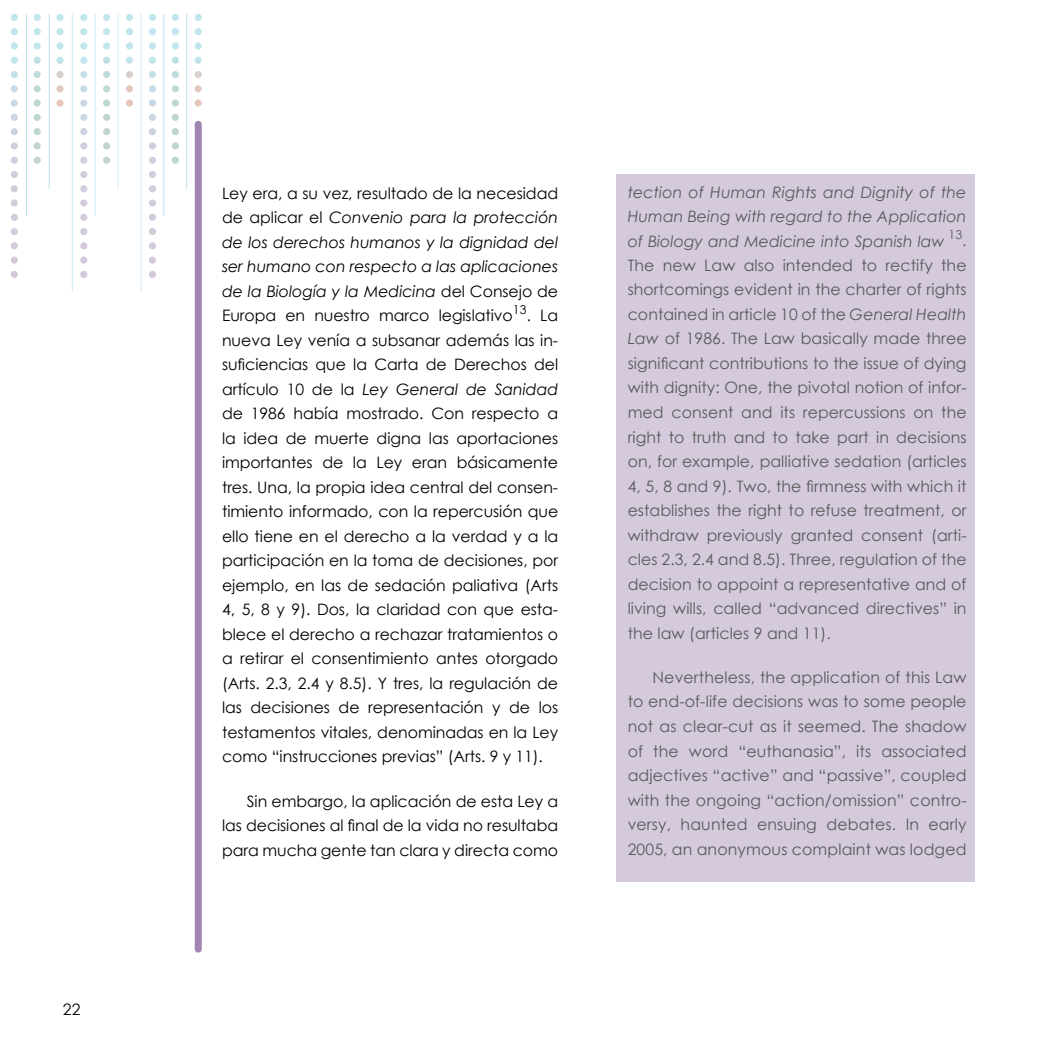
<style>
.page{position:relative;width:1042px;height:1042px;background:#fff}
.page>*{position:absolute;margin:0;border:0;box-sizing:border-box;transform-origin:0 0}
.t1{font:15.75px/24.5px "Century Gothic";letter-spacing:-.005em;color:#000;text-align:justify}
.t2{font:15.75px/24.5px "Century Gothic";letter-spacing:.005em;color:#58595b;text-align:justify}
.t3{font:italic 15.75px/24.5px "Century Gothic";color:#58595b;text-align:justify}
.t4{font:12.25px "Century Gothic";color:#58595b}
.s1{font-style:italic}
.s2{font-size:15.75px}
</style>
<div class="page">
<div style="left:195px;top:124px;width:7px;height:825px;background:#9f85af"></div>
<hr style="left:186px;top:14px;width:1px;height:175px;background:#c1e6ed">
<hr style="left:163px;top:14px;width:1px;height:202px;background:#c1e6ed">
<hr style="left:140px;top:14px;width:1px;height:278px;background:#d4ecf7">
<hr style="left:117px;top:14px;width:1px;height:175px;background:#d4ecf7">
<hr style="left:95px;top:14px;width:1px;height:202px;background:#d4ecf7">
<hr style="left:72px;top:14px;width:1px;height:278px;background:#d4ecf7">
<hr style="left:49px;top:14px;width:1px;height:175px;background:#c1e6ed">
<hr style="left:26px;top:14px;width:1px;height:202px;background:#c1e6ed">
<svg style="left:56px;top:14px;width:8px;height:7px"></svg>
<svg style="left:56px;top:28px;width:8px;height:7px"></svg>
<svg style="left:56px;top:42px;width:8px;height:8px"></svg>
<svg style="left:56px;top:57px;width:8px;height:7px"></svg>
<svg style="left:56px;top:71px;width:8px;height:7px"></svg>
<svg style="left:56px;top:85px;width:8px;height:7px"></svg>
<svg style="left:56px;top:99px;width:8px;height:8px"></svg>
<svg style="left:34px;top:14px;width:7px;height:7px"></svg>
<svg style="left:34px;top:28px;width:7px;height:7px"></svg>
<svg style="left:34px;top:42px;width:7px;height:8px"></svg>
<svg style="left:34px;top:57px;width:7px;height:7px"></svg>
<svg style="left:34px;top:71px;width:7px;height:7px"></svg>
<svg style="left:34px;top:85px;width:7px;height:7px"></svg>
<svg style="left:34px;top:99px;width:7px;height:8px"></svg>
<svg style="left:34px;top:114px;width:7px;height:7px"></svg>
<svg style="left:34px;top:128px;width:7px;height:7px"></svg>
<svg style="left:34px;top:142px;width:7px;height:7px"></svg>
<svg style="left:34px;top:157px;width:7px;height:7px"></svg>
<svg style="left:11px;top:14px;width:7px;height:7px"></svg>
<svg style="left:11px;top:28px;width:7px;height:7px"></svg>
<svg style="left:11px;top:42px;width:7px;height:8px"></svg>
<svg style="left:11px;top:57px;width:7px;height:7px"></svg>
<svg style="left:11px;top:71px;width:7px;height:7px"></svg>
<svg style="left:11px;top:85px;width:7px;height:7px"></svg>
<svg style="left:11px;top:99px;width:7px;height:8px"></svg>
<svg style="left:11px;top:114px;width:7px;height:7px"></svg>
<svg style="left:11px;top:128px;width:7px;height:7px"></svg>
<svg style="left:11px;top:142px;width:7px;height:7px"></svg>
<svg style="left:11px;top:157px;width:7px;height:7px"></svg>
<svg style="left:11px;top:171px;width:7px;height:7px"></svg>
<svg style="left:11px;top:185px;width:7px;height:7px"></svg>
<svg style="left:11px;top:199px;width:7px;height:8px"></svg>
<svg style="left:11px;top:214px;width:7px;height:7px"></svg>
<svg style="left:11px;top:228px;width:7px;height:7px"></svg>
<svg style="left:11px;top:242px;width:7px;height:7px"></svg>
<svg style="left:11px;top:257px;width:7px;height:7px"></svg>
<svg style="left:11px;top:271px;width:7px;height:7px"></svg>
<svg style="left:126px;top:14px;width:7px;height:7px"></svg>
<svg style="left:126px;top:28px;width:7px;height:7px"></svg>
<svg style="left:126px;top:42px;width:7px;height:8px"></svg>
<svg style="left:126px;top:57px;width:7px;height:7px"></svg>
<svg style="left:126px;top:71px;width:7px;height:7px"></svg>
<svg style="left:126px;top:85px;width:7px;height:7px"></svg>
<svg style="left:126px;top:99px;width:7px;height:8px"></svg>
<svg style="left:103px;top:14px;width:7px;height:7px"></svg>
<svg style="left:103px;top:28px;width:7px;height:7px"></svg>
<svg style="left:103px;top:42px;width:7px;height:8px"></svg>
<svg style="left:103px;top:57px;width:7px;height:7px"></svg>
<svg style="left:103px;top:71px;width:7px;height:7px"></svg>
<svg style="left:103px;top:85px;width:7px;height:7px"></svg>
<svg style="left:103px;top:99px;width:7px;height:8px"></svg>
<svg style="left:103px;top:114px;width:7px;height:7px"></svg>
<svg style="left:103px;top:128px;width:7px;height:7px"></svg>
<svg style="left:103px;top:142px;width:7px;height:7px"></svg>
<svg style="left:103px;top:157px;width:7px;height:7px"></svg>
<svg style="left:80px;top:14px;width:7px;height:7px"></svg>
<svg style="left:80px;top:28px;width:7px;height:7px"></svg>
<svg style="left:80px;top:42px;width:7px;height:8px"></svg>
<svg style="left:80px;top:57px;width:7px;height:7px"></svg>
<svg style="left:80px;top:71px;width:7px;height:7px"></svg>
<svg style="left:80px;top:85px;width:7px;height:7px"></svg>
<svg style="left:80px;top:99px;width:7px;height:8px"></svg>
<svg style="left:80px;top:114px;width:7px;height:7px"></svg>
<svg style="left:80px;top:128px;width:7px;height:7px"></svg>
<svg style="left:80px;top:142px;width:7px;height:7px"></svg>
<svg style="left:80px;top:157px;width:7px;height:7px"></svg>
<svg style="left:80px;top:171px;width:7px;height:7px"></svg>
<svg style="left:80px;top:185px;width:7px;height:7px"></svg>
<svg style="left:80px;top:199px;width:7px;height:8px"></svg>
<svg style="left:80px;top:214px;width:7px;height:7px"></svg>
<svg style="left:80px;top:228px;width:7px;height:7px"></svg>
<svg style="left:80px;top:242px;width:7px;height:7px"></svg>
<svg style="left:80px;top:257px;width:7px;height:7px"></svg>
<svg style="left:80px;top:271px;width:7px;height:7px"></svg>
<svg style="left:195px;top:14px;width:7px;height:7px"></svg>
<svg style="left:195px;top:28px;width:7px;height:7px"></svg>
<svg style="left:195px;top:42px;width:7px;height:8px"></svg>
<svg style="left:195px;top:57px;width:7px;height:7px"></svg>
<svg style="left:195px;top:71px;width:7px;height:7px"></svg>
<svg style="left:195px;top:85px;width:7px;height:7px"></svg>
<svg style="left:195px;top:99px;width:7px;height:8px"></svg>
<svg style="left:172px;top:14px;width:7px;height:7px"></svg>
<svg style="left:172px;top:28px;width:7px;height:7px"></svg>
<svg style="left:172px;top:42px;width:7px;height:8px"></svg>
<svg style="left:172px;top:57px;width:7px;height:7px"></svg>
<svg style="left:172px;top:71px;width:7px;height:7px"></svg>
<svg style="left:172px;top:85px;width:7px;height:7px"></svg>
<svg style="left:172px;top:99px;width:7px;height:8px"></svg>
<svg style="left:172px;top:114px;width:7px;height:7px"></svg>
<svg style="left:172px;top:128px;width:7px;height:7px"></svg>
<svg style="left:172px;top:142px;width:7px;height:7px"></svg>
<svg style="left:172px;top:157px;width:7px;height:7px"></svg>
<svg style="left:149px;top:14px;width:7px;height:7px"></svg>
<svg style="left:149px;top:28px;width:7px;height:7px"></svg>
<svg style="left:149px;top:42px;width:7px;height:8px"></svg>
<svg style="left:149px;top:57px;width:7px;height:7px"></svg>
<svg style="left:149px;top:71px;width:7px;height:7px"></svg>
<svg style="left:149px;top:85px;width:7px;height:7px"></svg>
<svg style="left:149px;top:99px;width:7px;height:8px"></svg>
<svg style="left:149px;top:114px;width:7px;height:7px"></svg>
<svg style="left:149px;top:128px;width:7px;height:7px"></svg>
<svg style="left:149px;top:142px;width:7px;height:7px"></svg>
<svg style="left:149px;top:157px;width:7px;height:7px"></svg>
<svg style="left:149px;top:171px;width:7px;height:7px"></svg>
<svg style="left:149px;top:185px;width:7px;height:7px"></svg>
<svg style="left:149px;top:199px;width:7px;height:8px"></svg>
<svg style="left:149px;top:214px;width:7px;height:7px"></svg>
<svg style="left:149px;top:228px;width:7px;height:7px"></svg>
<svg style="left:149px;top:242px;width:7px;height:7px"></svg>
<svg style="left:149px;top:257px;width:7px;height:7px"></svg>
<svg style="left:149px;top:271px;width:7px;height:7px"></svg>
<div style="left:616px;top:174px;width:358px;height:707px;background:#d4cadc"></div>
<p class="t1" style="left:63px;top:996px;width:19px">22</p>
<p class="t1" style="left:222px;top:180px;width:338px">Ley era, a su vez, resultado de la necesidad de aplicar el <span class="s1">Convenio para la protección de los derechos humanos y la dignidad del ser humano con respecto a las aplicaciones de la Biología y la Medicina</span> del Consejo de Europa en nuestro marco legislativo<sup>13</sup>. La nueva Ley venía a subsanar además las in&shy;suficiencias que la Carta de Derechos del artículo 10 de la <span class="s1">Ley General de Sanidad </span>de 1986 había mostrado. Con respecto a la idea de muerte digna las aportaciones importantes de la Ley eran básicamente tres. Una, la propia idea central del consen&shy;timiento informado, con la repercusión que ello tiene en el derecho a la verdad y a la participación en la toma de decisiones, por ejemplo, en las de sedación paliativa (Arts 4, 5, 8 y 9). Dos, la claridad con que esta&shy;blece el derecho a rechazar tratamientos o a retirar el consentimiento antes otorgado (Arts. 2.3, 2.4 y 8.5). Y tres, la regulación de las decisiones de representación y de los testamentos vitales, denominadas en la Ley como “instrucciones previas” (Arts. 9 y 11).</p>
<p class="t1" style="left:222px;top:788px;width:338px;text-indent:25px">Sin embargo, la aplicación de esta Ley a las decisiones al final de la vida no resultaba para mucha gente tan clara y directa como</p>
<p class="t3" style="left:628px;top:179px;width:340px">tection of Human Rights and Dignity of the Human Being with regard to the Application of Biology and Medicine into Spanish law</p>
<p class="t4" style="left:948px;top:227px;width:19px">13<span class="s2">.</span></p>
<p class="t2" style="left:628px;top:253px;width:340px">The new Law also intended to rectify the shortcomings evident in the charter of rights contained in article 10 of the <span class="s1">General Health Law</span> of 1986. The Law basically made three significant contributions to the issue of dying with dignity: One, the pivotal notion of infor&shy;med consent and its repercussions on the right to truth and to take part in decisions on, for example, palliative sedation (articles 4, 5, 8 and 9). Two, the firmness with which it establishes the right to refuse treatment, or withdraw previously granted consent (arti&shy;cles 2.3, 2.4 and 8.5). Three, regulation of the decision to appoint a representative and of living wills, called “advanced directives” in the law (articles 9 and 11).</p>
<p class="t2" style="left:628px;top:665px;width:340px;text-indent:25px">Nevertheless, the application of this Law to end-of-life decisions was to some people not as clear-cut as it seemed. The shadow of the word “euthanasia”, its associated adjectives “active” and “passive”, coupled with the ongoing “action/omission” contro&shy;versy, haunted ensuing debates. In early 2005, an anonymous complaint was lodged</p>
</div>
